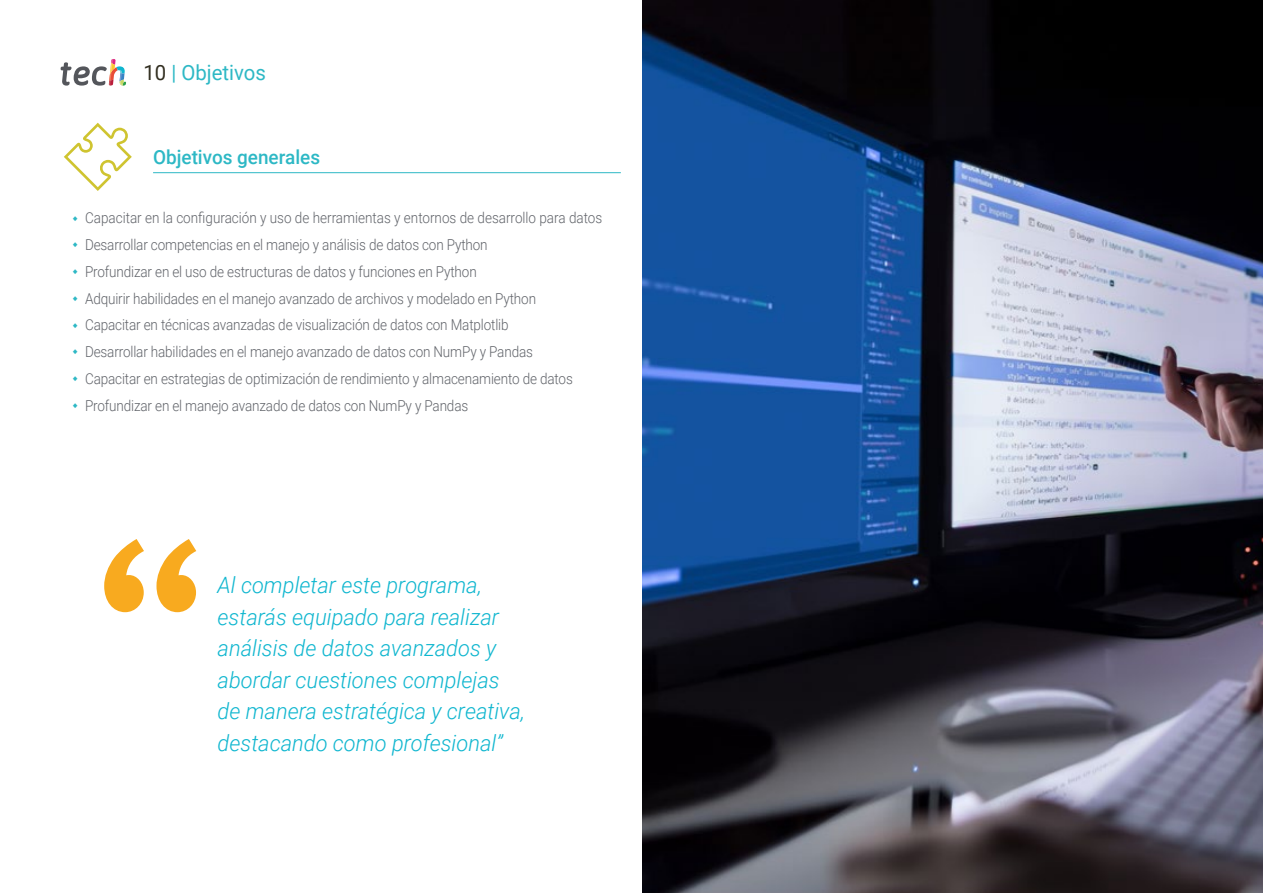
<style>
.page{position:relative;width:1263px;height:893px;background:#fff}
.page>*{position:absolute;margin:0;border:0;box-sizing:border-box;transform-origin:0 0}
.t1{font:italic 300 22.5px/31.5px "Roboto";color:#0fb6cf}
.t2{font:21px "Roboto";color:#2db8c5}
.t3{font:500 19.5px "Roboto";color:#2db8c5}
.t4{font:300 15px/26.7px "Roboto";letter-spacing:-.01em;color:#61646a;scale:.9 1}
.s1{color:#312e20}
</style>
<div class="page">
<hr style="left:153px;top:172px;width:468px;height:1px;background:#2db8c5">
<svg style="left:64px;top:123px;width:68px;height:68px"></svg>
<img style="left:642px;top:0;width:621px;height:893px">
<svg style="left:104px;top:539px;width:92px;height:73px"></svg>
<svg style="left:61px;top:59px;width:65px;height:27px"></svg>
<h2 class="t2" style="left:144px;top:57px;width:124px"><span class="s1">10</span> | Objetivos</h2>
<h3 class="t3" style="left:153px;top:144px;width:169px">Objetivos generales</h3>
<p class="t4" style="left:85px;top:204px;width:576px">Capacitar en la configuración y uso de herramientas y entornos de desarrollo para datos Desarrollar competencias en el manejo y análisis de datos con Python<br>Profundizar en el uso de estructuras de datos y funciones en Python<br>Adquirir habilidades en el manejo avanzado de archivos y modelado en Python<br>Capacitar en técnicas avanzadas de visualización de datos con Matplotlib<br>Desarrollar habilidades en el manejo avanzado de datos con NumPy y Pandas<br>Capacitar en estrategias de optimización de rendimiento y almacenamiento de datos Profundizar en el manejo avanzado de datos con NumPy y Pandas</p>
<h1 class="t1" style="left:218px;top:569px;width:309px">Al completar este programa, estarás equipado para realizar análisis de datos avanzados y abordar cuestiones complejas de manera estratégica y creativa, destacando como profesional”</h1>
</div>
